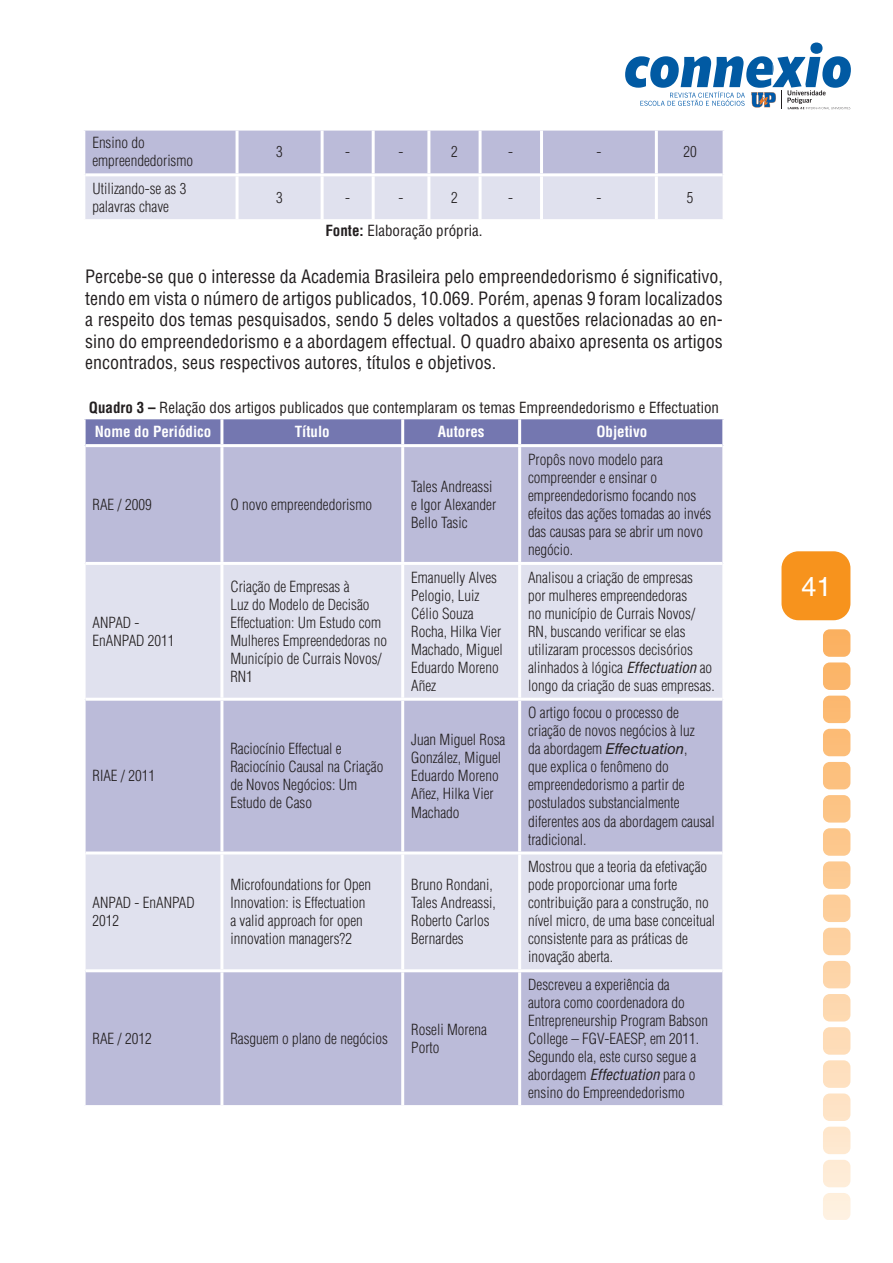
<style>
.page{position:relative;width:893px;height:1263px;background:#fff}
.page>*{position:absolute;margin:0;border:0;box-sizing:border-box;transform-origin:0 0}
.t1{font:27px "Helvetica LT Std";color:#fff}
.t2{font:condensed 18px/21.6px "Helvetica LT Std";color:#231f20;text-align:justify}
.t3{font:300 condensed 15px/18px "Helvetica LT Std";color:#231f20}
.t4{font:condensed 15px/24.2px "Helvetica LT Std";color:#231f20}
.t5{font:700 condensed 15px "Helvetica LT Std";color:#fff}
.s1{font-weight:700}
.s2{font-weight:700;color:#fff}
.s3{font-weight:400;font-style:italic}
.s4{font-weight:400;font-style:italic;font-stretch:normal}
</style>
<div class="page">
<svg style="left:823px;top:629px;width:27px;height:590px"></svg>
<div style="left:781px;top:551px;width:69px;height:69px;background:#f7931d;border-radius:17px"></div>
<svg style="left:625px;top:43px;width:226px;height:66px"></svg>
<svg style="left:85px;top:131px;width:638px;height:88px;background:#cecee3"></svg>
<hr style="left:236px;top:131px;width:3px;height:42px;background:#fff">
<hr style="left:321px;top:131px;width:3px;height:42px;background:#fff">
<hr style="left:372px;top:131px;width:3px;height:42px;background:#fff">
<hr style="left:427px;top:131px;width:3px;height:42px;background:#fff">
<hr style="left:479px;top:131px;width:3px;height:42px;background:#fff">
<hr style="left:540px;top:131px;width:3px;height:42px;background:#fff">
<hr style="left:655px;top:131px;width:3px;height:42px;background:#fff">
<hr style="left:236px;top:176px;width:3px;height:43px;background:#fff">
<hr style="left:321px;top:176px;width:3px;height:43px;background:#fff">
<hr style="left:372px;top:176px;width:3px;height:43px;background:#fff">
<hr style="left:427px;top:176px;width:3px;height:43px;background:#fff">
<hr style="left:479px;top:176px;width:3px;height:43px;background:#fff">
<hr style="left:540px;top:176px;width:3px;height:43px;background:#fff">
<hr style="left:655px;top:176px;width:3px;height:43px;background:#fff">
<hr style="left:85px;top:173px;width:638px;height:3px;background:#fff">
<div style="left:86px;top:419px;width:636px;height:25px;background:#7477b0"></div>
<div style="left:86px;top:447px;width:636px;height:658px;background:#bbbbd9"></div>
<svg style="left:86px;top:565px;width:636px;height:404px;background:#d2d2e6"></svg>
<hr style="left:220px;top:419px;width:3px;height:25px;background:#fff">
<hr style="left:401px;top:419px;width:3px;height:25px;background:#fff">
<hr style="left:518px;top:419px;width:3px;height:25px;background:#fff">
<hr style="left:220px;top:447px;width:3px;height:115px;background:#fff">
<hr style="left:401px;top:447px;width:3px;height:115px;background:#fff">
<hr style="left:518px;top:447px;width:3px;height:115px;background:#fff">
<hr style="left:220px;top:565px;width:3px;height:133px;background:#fff">
<hr style="left:401px;top:565px;width:3px;height:133px;background:#fff">
<hr style="left:518px;top:565px;width:3px;height:133px;background:#fff">
<hr style="left:220px;top:701px;width:3px;height:150px;background:#fff">
<hr style="left:401px;top:701px;width:3px;height:150px;background:#fff">
<hr style="left:518px;top:701px;width:3px;height:150px;background:#fff">
<hr style="left:220px;top:854px;width:3px;height:115px;background:#fff">
<hr style="left:401px;top:854px;width:3px;height:115px;background:#fff">
<hr style="left:518px;top:854px;width:3px;height:115px;background:#fff">
<hr style="left:220px;top:972px;width:3px;height:133px;background:#fff">
<hr style="left:401px;top:972px;width:3px;height:133px;background:#fff">
<hr style="left:518px;top:972px;width:3px;height:133px;background:#fff">
<hr style="left:86px;top:562px;width:636px;height:3px;background:#fff">
<hr style="left:86px;top:851px;width:636px;height:3px;background:#fff">
<hr style="left:86px;top:969px;width:636px;height:3px;background:#fff">
<hr style="left:86px;top:698px;width:636px;height:3px;background:#fff">
<p class="t3" style="left:92px;top:135px;width:102px">Ensino do empreendedorismo</p>
<p class="t3" style="left:276px;top:144px;width:8px">3</p>
<p class="t3" style="left:345px;top:144px;width:6px">-</p>
<p class="t3" style="left:399px;top:144px;width:6px">-</p>
<p class="t3" style="left:451px;top:144px;width:8px">2</p>
<p class="t3" style="left:508px;top:144px;width:6px">-</p>
<p class="t3" style="left:596px;top:144px;width:6px">-</p>
<p class="t3" style="left:684px;top:144px;width:15px">20</p>
<p class="t3" style="left:92px;top:181px;width:96px">Utilizando-se as 3 palavras chave</p>
<p class="t3" style="left:276px;top:190px;width:8px">3</p>
<p class="t3" style="left:345px;top:190px;width:6px">-</p>
<p class="t3" style="left:399px;top:190px;width:6px">-</p>
<p class="t3" style="left:451px;top:190px;width:8px">2</p>
<p class="t3" style="left:508px;top:190px;width:6px">-</p>
<p class="t3" style="left:596px;top:190px;width:6px">-</p>
<p class="t3" style="left:687px;top:190px;width:8px">5</p>
<p class="t4" style="left:325px;top:219px;width:159px"><span class="s1">Fonte:</span> Elaboração própria.</p>
<p class="t2" style="left:85px;top:267px;width:639px">Percebe-se que o interesse da Academia Brasileira pelo empreendedorismo é significativo, tendo em vista o número de artigos publicados, 10.069. Porém, apenas 9 foram localizados a respeito dos temas pesquisados, sendo 5 deles voltados a questões relacionadas ao en&shy;sino do empreendedorismo e a abordagem effectual. O quadro abaixo apresenta os artigos encontrados, seus respectivos autores, títulos e objetivos.</p>
<p class="t4" style="left:95px;top:396px;width:626px;text-indent:-6px"><span class="s1">Quadro 3 –</span> Relação dos artigos publicados que contemplaram os temas Empreendedorismo e Effectuation<br><span class="s2">Nome do Periódico</span></p>
<p class="t5" style="left:295px;top:425px;width:36px">Título</p>
<p class="t5" style="left:438px;top:425px;width:48px">Autores</p>
<p class="t5" style="left:596px;top:425px;width:52px">Objetivo</p>
<p class="t3" style="left:93px;top:497px;width:61px">RAE / 2009</p>
<p class="t3" style="left:230px;top:497px;width:143px">O novo empreendedorismo</p>
<p class="t3" style="left:411px;top:479px;width:86px">Tales Andreassi e Igor Alexander<br>Bello Tasic</p>
<p class="t3" style="left:528px;top:452px;width:185px">Propôs novo modelo para compreender e ensinar o empreendedorismo focando nos efeitos das ações tomadas ao invés das causas para se abrir um novo negócio.</p>
<p class="t3" style="left:93px;top:614px;width:83px">ANPAD -<br>EnANPAD 2011</p>
<p class="t3" style="left:93px;top:768px;width:64px">RIAE / 2011</p>
<p class="t3" style="left:93px;top:895px;width:104px">ANPAD - EnANPAD<br>2012</p>
<p class="t3" style="left:230px;top:578px;width:158px">Criação de Empresas à<br>Luz do Modelo de Decisão<br>Effectuation: Um Estudo com<br>Mulheres Empreendedoras no<br>Município de Currais Novos/<br>RN1</p>
<p class="t3" style="left:411px;top:569px;width:93px">Emanuelly Alves<br>Pelogio, Luiz<br>Célio Souza<br>Rocha, Hilka Vier<br>Machado, Miguel<br>Eduardo Moreno<br>Añez</p>
<p class="t3" style="left:528px;top:569px;width:188px">Analisou a criação de empresas<br>por mulheres empreendedoras<br>no município de Currais Novos/<br>RN, buscando verificar se elas utilizaram processos decisórios alinhados à lógica <span class="s3">Effectuation</span> ao longo da criação de suas empresas.</p>
<p class="t3" style="left:230px;top:741px;width:154px">Raciocínio Effectual e<br>Raciocínio Causal na Criação de Novos Negócios: Um<br>Estudo de Caso</p>
<p class="t3" style="left:411px;top:732px;width:96px">Juan Miguel Rosa<br>González, Miguel<br>Eduardo Moreno<br>Añez, Hilka Vier<br>Machado</p>
<p class="t3" style="left:230px;top:877px;width:142px">Microfoundations for Open<br>Innovation: is Effectuation a valid approach for open innovation managers?2</p>
<p class="t3" style="left:411px;top:877px;width:86px">Bruno Rondani,<br>Tales Andreassi,<br>Roberto Carlos<br>Bernardes</p>
<p class="t3" style="left:528px;top:705px;width:188px">O artigo focou o processo de criação de novos negócios à luz<br>da abordagem <span class="s4">Effectuation</span>,<br>que explica o fenômeno do empreendedorismo a partir de postulados substancialmente diferentes aos da abordagem causal tradicional.</p>
<p class="t3" style="left:528px;top:859px;width:189px">Mostrou que a teoria da efetivação pode proporcionar uma forte contribuição para a construção, no nível micro, de uma base conceitual consistente para as práticas de inovação aberta.</p>
<p class="t3" style="left:93px;top:1031px;width:61px">RAE / 2012</p>
<p class="t3" style="left:230px;top:1031px;width:159px">Rasguem o plano de negócios</p>
<p class="t3" style="left:411px;top:1022px;width:77px">Roseli Morena<br>Porto</p>
<p class="t3" style="left:528px;top:977px;width:181px">Descreveu a experiência da<br>autora como coordenadora do<br>Entrepreneurship Program Babson<br>College – FGV-EAESP, em 2011.<br>Segundo ela, este curso segue a abordagem <span class="s3">Effectuation</span> para o ensino do Empreendedorismo</p>
<h1 class="t1" style="left:801px;top:575px;width:32px">41</h1>
</div>
